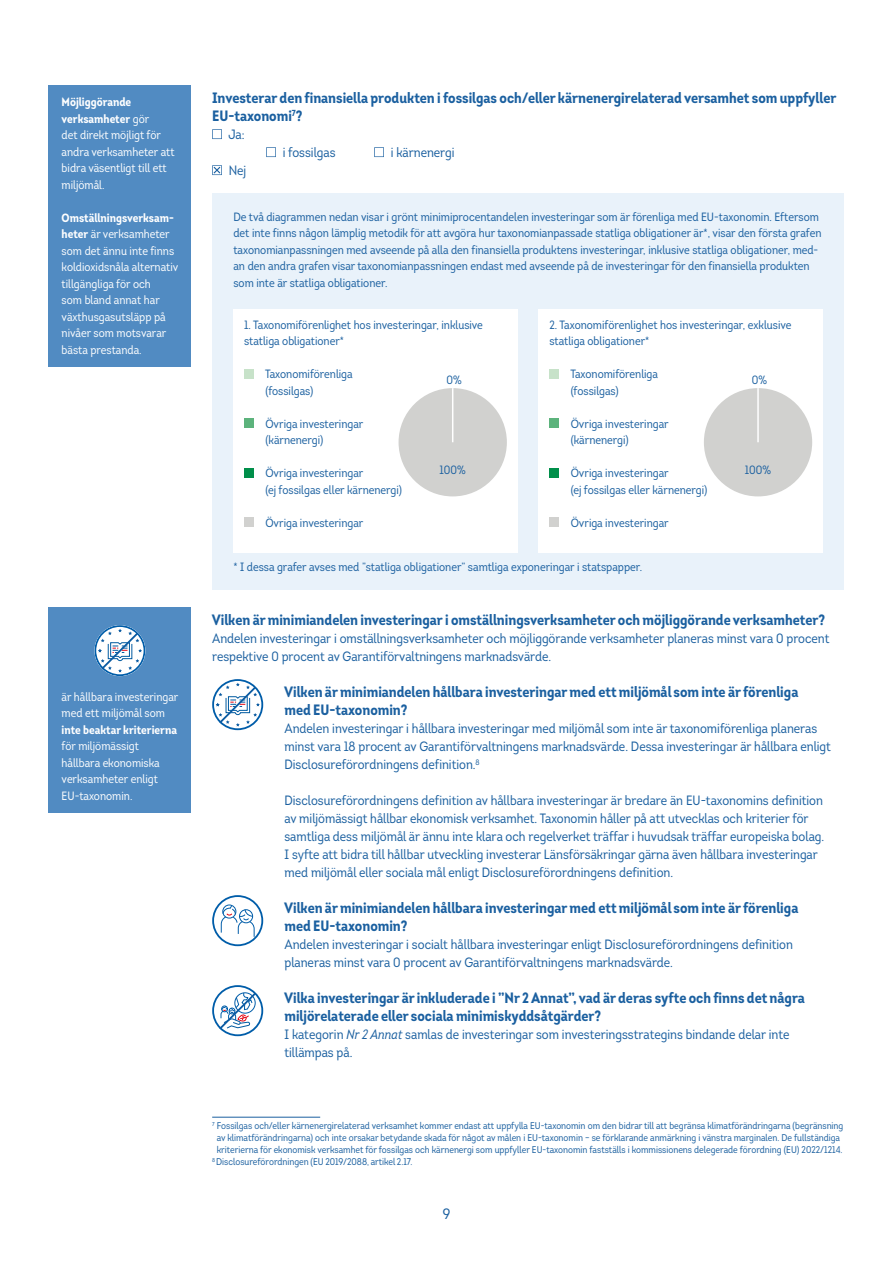
<style>
.page{position:relative;width:893px;height:1263px;background:#fff}
.page>*{position:absolute;margin:0;border:0;box-sizing:border-box;transform-origin:0 0}
.t1{font:700 15px/18px "Intro Cond";color:#1b60a0}
.t2{font:15px "Intro Cond";color:#1b60a0}
.t3{font:13.5px/18px "Intro Cond";color:#1b60a0}
.t4{font:12px/16.5px "Intro Cond";color:#1b60a0}
.t5{font:12px/16.5px "Intro Cond";color:#fff}
.t6{font:700 12px "Intro Cond";color:#fff}
.t7{font:9.75px "Intro Cond";color:#1b60a0}
.s1{font-weight:700}
.s2{font-style:italic}
</style>
<div class="page">
<div style="left:49px;top:85px;width:142px;height:281px;background:#518bc2"></div>
<svg style="left:212px;top:129px;width:10px;height:10px"></svg>
<svg style="left:266px;top:147px;width:10px;height:10px"></svg>
<svg style="left:374px;top:147px;width:10px;height:10px"></svg>
<hr style="left:212px;top:1117px;width:108px;height:1px;background:#1b60a0">
<svg style="left:212px;top:165px;width:10px;height:10px"></svg>
<div style="left:49px;top:607px;width:142px;height:205px;background:#518bc2"></div>
<svg style="left:94px;top:625px;width:51px;height:51px"></svg>
<svg style="left:212px;top:679px;width:51px;height:51px"></svg>
<svg style="left:212px;top:895px;width:51px;height:51px"></svg>
<svg style="left:212px;top:985px;width:51px;height:51px"></svg>
<div style="left:212px;top:193px;width:632px;height:396px;background:#e9f2fa"></div>
<div style="left:233px;top:309px;width:284px;height:244px;background:#fff"></div>
<div style="left:539px;top:309px;width:284px;height:244px;background:#fff"></div>
<div style="left:244px;top:369px;width:10px;height:9px;background:#c7e2c9"></div>
<div style="left:244px;top:418px;width:10px;height:10px;background:#5cb37c"></div>
<div style="left:244px;top:468px;width:10px;height:9px;background:#008f4a"></div>
<div style="left:244px;top:517px;width:10px;height:10px;background:#d1d1cf"></div>
<div style="left:549px;top:369px;width:10px;height:9px;background:#c7e2c9"></div>
<div style="left:549px;top:418px;width:10px;height:10px;background:#5cb37c"></div>
<div style="left:549px;top:468px;width:10px;height:9px;background:#008f4a"></div>
<div style="left:549px;top:517px;width:10px;height:10px;background:#d1d1cf"></div>
<div style="left:399px;top:388px;width:108px;height:108px;background:#d1d1cf;border-radius:50%"></div>
<hr style="left:452px;top:388px;width:1px;height:54px;background:#fff">
<div style="left:704px;top:388px;width:108px;height:108px;background:#d1d1cf;border-radius:50%"></div>
<hr style="left:757px;top:388px;width:2px;height:54px;background:#fff">
<p class="t5" style="left:62px;top:94px;width:114px"><span class="s1">Möjliggörande verksamheter</span> gör<br>det direkt möjligt för andra verksamheter att bidra väsentligt till ett miljömål.</p>
<p class="t5" style="left:62px;top:209px;width:118px"><span class="s1">Omställningsverksam&shy;heter</span> är verksamheter som det ännu inte finns koldioxidsnåla alternativ tillgängliga för och<br>som bland annat har växthusgasutsläpp på nivåer som motsvarar bästa prestanda.</p>
<p class="t5" style="left:62px;top:688px;width:118px">är hållbara investeringar med ett miljömål som</p>
<p class="t6" style="left:62px;top:722px;width:117px">inte beaktar kriterierna</p>
<p class="t5" style="left:62px;top:738px;width:100px">för miljömässigt hållbara ekonomiska verksamheter enligt<br>EU-taxonomin.</p>
<p class="t1" style="left:212px;top:89px;width:626px">Investerar den finansiella produkten i fossilgas och/eller kärnenergirelaterad versamhet som uppfyller<br>EU-taxonomi<sup>7</sup>?</p>
<p class="t3" style="left:228px;top:125px;width:18px">Ja:</p>
<p class="t3" style="left:283px;top:143px;width:54px">i fossilgas</p>
<p class="t3" style="left:391px;top:143px;width:65px">i kärnenergi</p>
<p class="t3" style="left:229px;top:161px;width:19px">Nej</p>
<p class="t4" style="left:233px;top:208px;width:589px">De två diagrammen nedan visar i grönt minimiprocentandelen investeringar som är förenliga med EU-taxonomin. Eftersom det inte finns någon lämplig metodik för att avgöra hur taxonomianpassade statliga obligationer är*, visar den första grafen taxonomianpassningen med avseende på alla den finansiella produktens investeringar, inklusive statliga obligationer, med&shy;an den andra grafen visar taxonomianpassningen endast med avseende på de investeringar för den finansiella produkten som inte är statliga obligationer.</p>
<p class="t4" style="left:244px;top:316px;width:240px">1. Taxonomiförenlighet hos investeringar, inklusive statliga obligationer*</p>
<p class="t4" style="left:265px;top:366px;width:89px">Taxonomiförenliga (fossilgas)</p>
<p class="t4" style="left:265px;top:415px;width:100px">Övriga investeringar (kärnenergi)</p>
<p class="t4" style="left:265px;top:465px;width:138px">Övriga investeringar<br>(ej fossilgas eller kärnenergi)</p>
<p class="t4" style="left:265px;top:514px;width:100px">Övriga investeringar</p>
<p class="t4" style="left:446px;top:372px;width:17px">0%</p>
<p class="t4" style="left:440px;top:462px;width:28px">100%</p>
<p class="t4" style="left:549px;top:316px;width:244px">2. Taxonomiförenlighet hos investeringar, exklusive statliga obligationer*</p>
<p class="t4" style="left:570px;top:366px;width:89px">Taxonomiförenliga (fossilgas)</p>
<p class="t4" style="left:571px;top:415px;width:100px">Övriga investeringar (kärnenergi)</p>
<p class="t4" style="left:571px;top:465px;width:138px">Övriga investeringar<br>(ej fossilgas eller kärnenergi)</p>
<p class="t4" style="left:571px;top:514px;width:100px">Övriga investeringar</p>
<p class="t4" style="left:752px;top:372px;width:17px">0%</p>
<p class="t4" style="left:745px;top:462px;width:28px">100%</p>
<p class="t4" style="left:233px;top:559px;width:410px">* I dessa grafer avses med ”statliga obligationer” samtliga exponeringar i statspapper.</p>
<p class="t1" style="left:212px;top:611px;width:615px">Vilken är minimiandelen investeringar i omställningsverksamheter och möjliggörande verksamheter?</p>
<p class="t3" style="left:212px;top:629px;width:619px">Andelen investeringar i omställningsverksamheter och möjliggörande verksamheter planeras minst vara 0 procent respektive 0 procent av Garantiförvaltningens marknadsvärde.</p>
<p class="t1" style="left:284px;top:683px;width:516px">Vilken är minimiandelen hållbara investeringar med ett miljömål som inte är förenliga med EU-taxonomin?</p>
<p class="t3" style="left:284px;top:719px;width:548px">Andelen investeringar i hållbara investeringar med miljömål som inte är taxonomiförenliga planeras minst vara 18 procent av Garantiförvaltningens marknadsvärde. Dessa investeringar är hållbara enligt<br>Disclosureförordningens definition.<sup>8</sup></p>
<p class="t3" style="left:284px;top:791px;width:541px">Disclosureförordningens definition av hållbara investeringar är bredare än EU-taxonomins definition av miljömässigt hållbar ekonomisk verksamhet. Taxonomin håller på att utvecklas och kriterier för samtliga dess miljömål är ännu inte klara och regelverket träffar i huvudsak träffar europeiska bolag.<br>I syfte att bidra till hållbar utveckling investerar Länsförsäkringar gärna även hållbara investeringar med miljömål eller sociala mål enligt Disclosureförordningens definition.</p>
<p class="t1" style="left:284px;top:899px;width:516px">Vilken är minimiandelen hållbara investeringar med ett miljömål som inte är förenliga med EU-taxonomin?</p>
<p class="t3" style="left:284px;top:935px;width:510px">Andelen investeringar i socialt hållbara investeringar enligt Disclosureförordningens definition planeras minst vara 0 procent av Garantiförvaltningens marknadsvärde.</p>
<p class="t1" style="left:284px;top:989px;width:522px">Vilka investeringar är inkluderade i ”Nr 2 Annat”, vad är deras syfte och finns det några miljörelaterade eller sociala minimiskyddsåtgärder?</p>
<p class="t3" style="left:284px;top:1025px;width:506px">I kategorin <span class="s2">Nr 2 Annat</span> samlas de investeringar som investeringsstrategins bindande delar inte tillämpas på.</p>
<p class="t7" style="left:212px;top:1120px;width:633px"><sup>7</sup> Fossilgas och/eller kärnenergirelaterad verksamhet kommer endast att uppfylla EU-taxonomin om den bidrar till att begränsa klimatförändringarna (begränsning</p>
<p class="t7" style="left:217px;top:1132px;width:625px">av klimatförändringarna) och inte orsakar betydande skada för något av målen i EU-taxonomin – se förklarande anmärkning i vänstra marginalen. De fullständiga</p>
<p class="t7" style="left:217px;top:1144px;width:627px">kriterierna för ekonomisk verksamhet för fossilgas och kärnenergi som uppfyller EU-taxonomin fastställs i kommissionens delegerade förordning (EU) 2022/1214.</p>
<p class="t7" style="left:212px;top:1156px;width:202px"><sup>8</sup> Disclosureförordningen (EU 2019/2088, artikel 2.17.</p>
<p class="t2" style="left:443px;top:1204px;width:9px">9</p>
</div>
